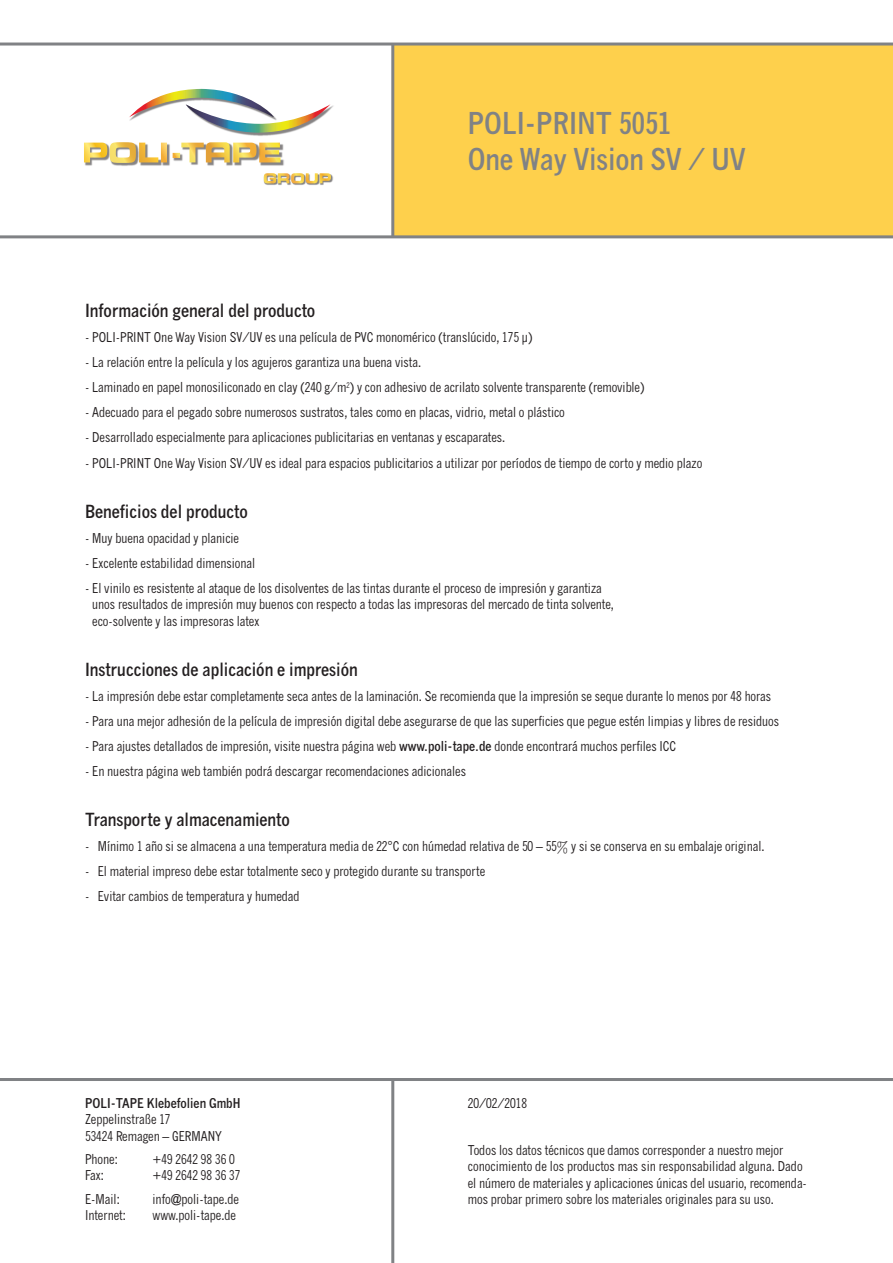
<style>
.page{position:relative;width:893px;height:1263px;background:#fff}
.page>*{position:absolute;margin:0;border:0;box-sizing:border-box;transform-origin:0 0}
.t1{font:700 condensed 30px/36px "News Gothic MT Pro";color:#808285}
.t2{font:700 condensed 18px "News Gothic MT Pro";color:#231f20}
.t3{font:condensed 13.5px/16.5px "News Gothic MT Pro";color:#231f20}
.t4{font:700 condensed 13.5px "News Gothic MT Pro";color:#231f20}
.s1{font-weight:700}
</style>
<div class="page">
<div style="left:393px;top:44px;width:500px;height:193px;background:#fed04c"></div>
<hr style="left:0;top:235px;width:893px;height:3px;background:#808285">
<hr style="left:0;top:43px;width:893px;height:3px;background:#808285">
<hr style="left:391px;top:44px;width:3px;height:193px;background:#808285">
<hr style="left:0;top:1078px;width:893px;height:3px;background:#808285">
<hr style="left:391px;top:1079px;width:3px;height:184px;background:#808285">
<svg style="left:264px;top:173px;width:69px;height:12px"></svg>
<img style="left:85px;top:144px;width:85px;height:22px">
<svg style="left:84px;top:142px;width:83px;height:21px"></svg>
<img style="left:189px;top:144px;width:95px;height:22px">
<svg style="left:173px;top:142px;width:107px;height:20px"></svg>
<img style="left:236px;top:105px;width:98px;height:31px">
<svg style="left:129px;top:89px;width:202px;height:44px"></svg>
<h1 class="t1" style="left:468px;top:105px;width:280px">POLI-PRINT 5051<br>One Way Vision SV / UV</h1>
<h2 class="t2" style="left:85px;top:300px;width:232px">Información general del producto</h2>
<p class="t3" style="left:85px;top:329px;width:449px">- POLI-PRINT One Way Vision SV/UV es una película de PVC monomérico (translúcido, 175 µ)</p>
<p class="t3" style="left:85px;top:354px;width:338px">- La relación entre la película y los agujeros garantiza una buena vista.</p>
<p class="t3" style="left:85px;top:379px;width:561px">- Laminado en papel monosiliconado en clay (240 g/m<sup>2</sup>) y con adhesivo de acrilato solvente transparente (removible)</p>
<p class="t3" style="left:85px;top:404px;width:481px">- Adecuado para el pegado sobre numerosos sustratos, tales como en placas, vidrio, metal o plástico</p>
<p class="t3" style="left:85px;top:429px;width:422px">- Desarrollado especialmente para aplicaciones publicitarias en ventanas y escaparates.</p>
<p class="t3" style="left:85px;top:454px;width:619px">- POLI-PRINT One Way Vision SV/UV es ideal para espacios publicitarios a utilizar por períodos de tiempo de corto y medio plazo</p>
<h2 class="t2" style="left:85px;top:500px;width:164px">Beneficios del producto</h2>
<p class="t3" style="left:85px;top:529px;width:156px">- Muy buena opacidad y planicie</p>
<p class="t3" style="left:85px;top:554px;width:172px">- Excelente estabilidad dimensional</p>
<p class="t3" style="left:92px;top:579px;width:523px;text-indent:-7px">- El vinilo es resistente al ataque de los disolventes de las tintas durante el proceso de impresión y garantiza unos resultados de impresión muy buenos con respecto a todas las impresoras del mercado de tinta solvente, eco-solvente y las impresoras latex</p>
<h2 class="t2" style="left:85px;top:658px;width:274px">Instrucciones de aplicación e impresión</h2>
<p class="t3" style="left:85px;top:687px;width:688px">- La impresión debe estar completamente seca antes de la laminación. Se recomienda que la impresión se seque durante lo menos por 48 horas</p>
<p class="t3" style="left:85px;top:712px;width:696px">- Para una mejor adhesión de la película de impresión digital debe asegurarse de que las superficies que pegue estén limpias y libres de residuos</p>
<p class="t3" style="left:85px;top:737px;width:593px">- Para ajustes detallados de impresión, visite nuestra página web <span class="s1">www.poli-tape.de</span> donde encontrará muchos perfiles ICC</p>
<p class="t3" style="left:85px;top:762px;width:383px">- En nuestra página web también podrá descargar recomendaciones adicionales</p>
<h2 class="t2" style="left:85px;top:808px;width:206px">Transporte y almacenamiento</h2>
<p class="t3" style="left:85px;top:837px;width:681px">- Mínimo 1 año si se almacena a una temperatura media de 22°C con húmedad relativa de 50 – 55% y si se conserva en su embalaje original.</p>
<p class="t3" style="left:85px;top:862px;width:402px">- El material impreso debe estar totalmente seco y protegido durante su transporte</p>
<p class="t3" style="left:85px;top:887px;width:216px">- Evitar cambios de temperatura y humedad</p>
<p class="t4" style="left:85px;top:1095px;width:157px">POLI-TAPE Klebefolien GmbH</p>
<p class="t3" style="left:85px;top:1111px;width:138px">Zeppelinstraße 17<br>53424 Remagen – GERMANY</p>
<p class="t3" style="left:85px;top:1151px;width:34px">Phone:</p>
<p class="t3" style="left:153px;top:1151px;width:84px">+49 2642 98 36 0</p>
<p class="t3" style="left:85px;top:1167px;width:20px">Fax:</p>
<p class="t3" style="left:153px;top:1167px;width:89px">+49 2642 98 36 37</p>
<p class="t3" style="left:85px;top:1190px;width:36px">E-Mail:</p>
<p class="t3" style="left:153px;top:1190px;width:88px">info@poli-tape.de</p>
<p class="t3" style="left:85px;top:1207px;width:42px">Internet:</p>
<p class="t3" style="left:153px;top:1207px;width:85px">www.poli-tape.de</p>
<p class="t3" style="left:468px;top:1095px;width:61px">20/02/2018</p>
<p class="t3" style="left:468px;top:1142px;width:341px">Todos los datos técnicos que damos corresponder a nuestro mejor conocimiento de los productos mas sin responsabilidad alguna. Dado el número de materiales y aplicaciones únicas del usuario, recomenda&shy;mos probar primero sobre los materiales originales para su uso.</p>
</div>
